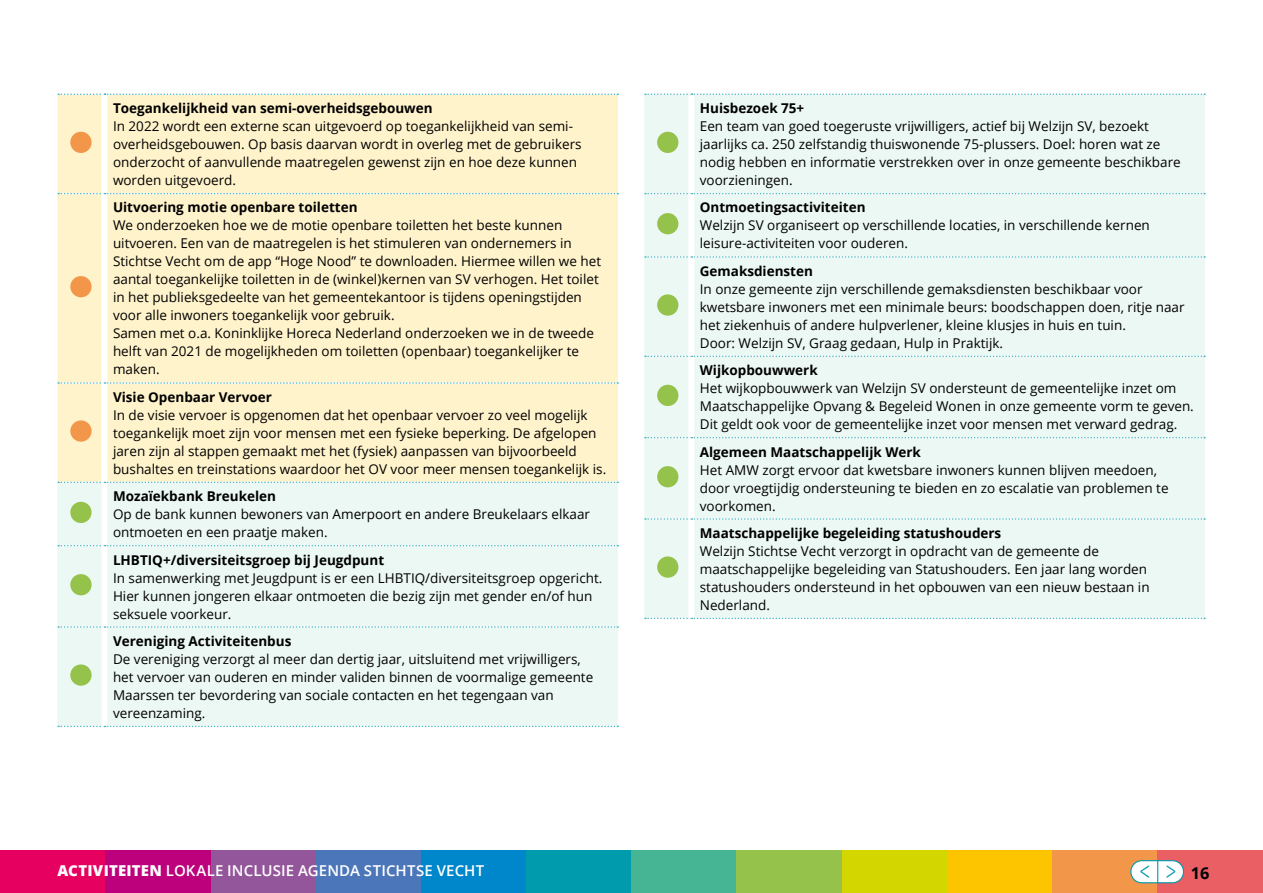
<style>
.page{position:relative;width:1263px;height:893px;background:#fff}
.page>*{position:absolute;margin:0;border:0;box-sizing:border-box;transform-origin:0 0}
.t1{font:300 24.9px "Aktiv Grotesk Ex";color:#009bac;scale:.67 1}
.t2{font:700 16.35px "Open Sans";color:#000}
.t3{font:600 15px "Open Sans";letter-spacing:.005em;color:#fff}
.t4{font:13.5px/18px "Open Sans";color:#000}
.t5{font:700 13.5px "Open Sans";color:#000}
.s1{font-weight:800}
</style>
<div class="page">
<div style="left:947px;top:850px;width:105px;height:43px;background:#fdc400"></div>
<div style="left:1052px;top:850px;width:106px;height:43px;background:#f2974a"></div>
<div style="left:1158px;top:850px;width:105px;height:43px;background:#e95f63"></div>
<div style="left:0;top:850px;width:105px;height:43px;background:#e60060"></div>
<div style="left:210px;top:850px;width:106px;height:43px;background:#93569a"></div>
<div style="left:316px;top:850px;width:105px;height:43px;background:#4c76ba"></div>
<div style="left:421px;top:850px;width:105px;height:43px;background:#0086cb"></div>
<div style="left:526px;top:850px;width:105px;height:43px;background:#009bac"></div>
<div style="left:631px;top:850px;width:106px;height:43px;background:#46b594"></div>
<div style="left:737px;top:850px;width:105px;height:43px;background:#94c24a"></div>
<div style="left:842px;top:850px;width:105px;height:43px;background:#d4d600"></div>
<div style="left:1131px;top:861px;width:52px;height:22px;background:#fff;border-radius:11px"></div>
<div style="left:1130px;top:860px;width:54px;height:23px;border:1px solid #009bac;border-radius:11px"></div>
<svg style="left:1157px;top:860px;width:1px;height:23px"></svg>
<div style="left:105px;top:850px;width:105px;height:43px;background:#bd007b"></div>
<div style="left:57px;top:94px;width:561px;height:388px;background:#fff3cc"></div>
<div style="left:57px;top:482px;width:561px;height:244px;background:#ecf8f4"></div>
<svg style="left:58px;top:94px;width:560px;height:1px"></svg>
<svg style="left:58px;top:193px;width:560px;height:1px"></svg>
<svg style="left:58px;top:382px;width:560px;height:2px"></svg>
<svg style="left:58px;top:482px;width:560px;height:1px"></svg>
<svg style="left:58px;top:545px;width:560px;height:1px"></svg>
<svg style="left:58px;top:626px;width:560px;height:2px"></svg>
<svg style="left:58px;top:726px;width:560px;height:1px"></svg>
<div style="left:101px;top:95px;width:6px;height:98px;background:#fff"></div>
<div style="left:101px;top:194px;width:6px;height:188px;background:#fff"></div>
<div style="left:101px;top:384px;width:6px;height:98px;background:#fff"></div>
<div style="left:101px;top:483px;width:6px;height:62px;background:#fff"></div>
<div style="left:101px;top:546px;width:6px;height:80px;background:#fff"></div>
<div style="left:101px;top:628px;width:6px;height:98px;background:#fff"></div>
<div style="left:70px;top:132px;width:22px;height:21px;background:#f2974a;border-radius:50%"></div>
<div style="left:70px;top:276px;width:22px;height:21px;background:#f2974a;border-radius:50%"></div>
<div style="left:70px;top:420px;width:22px;height:22px;background:#f2974a;border-radius:50%"></div>
<div style="left:70px;top:502px;width:22px;height:21px;background:#94c24a;border-radius:50%"></div>
<div style="left:70px;top:574px;width:22px;height:21px;background:#94c24a;border-radius:50%"></div>
<div style="left:70px;top:664px;width:22px;height:22px;background:#94c24a;border-radius:50%"></div>
<div style="left:644px;top:94px;width:561px;height:524px;background:#ecf8f4"></div>
<svg style="left:645px;top:94px;width:560px;height:1px"></svg>
<svg style="left:645px;top:193px;width:560px;height:1px"></svg>
<svg style="left:645px;top:256px;width:560px;height:2px"></svg>
<svg style="left:645px;top:356px;width:560px;height:1px"></svg>
<svg style="left:645px;top:437px;width:560px;height:1px"></svg>
<svg style="left:645px;top:518px;width:560px;height:2px"></svg>
<svg style="left:644px;top:618px;width:561px;height:2px"></svg>
<div style="left:688px;top:95px;width:6px;height:98px;background:#fff"></div>
<div style="left:688px;top:194px;width:6px;height:62px;background:#fff"></div>
<div style="left:688px;top:258px;width:6px;height:98px;background:#fff"></div>
<div style="left:688px;top:357px;width:6px;height:80px;background:#fff"></div>
<div style="left:688px;top:438px;width:6px;height:80px;background:#fff"></div>
<div style="left:688px;top:520px;width:6px;height:98px;background:#fff"></div>
<div style="left:688px;top:619px;width:6px;height:27px;background:#fff"></div>
<div style="left:657px;top:132px;width:21px;height:21px;background:#94c24a;border-radius:50%"></div>
<div style="left:657px;top:213px;width:21px;height:21px;background:#94c24a;border-radius:50%"></div>
<div style="left:657px;top:294px;width:21px;height:22px;background:#94c24a;border-radius:50%"></div>
<div style="left:657px;top:385px;width:21px;height:21px;background:#94c24a;border-radius:50%"></div>
<div style="left:657px;top:466px;width:21px;height:21px;background:#94c24a;border-radius:50%"></div>
<div style="left:657px;top:556px;width:21px;height:22px;background:#94c24a;border-radius:50%"></div>
<p class="t5" style="left:113px;top:99px;width:321px">Toegankelijkheid van semi-overheidsgebouwen</p>
<p class="t4" style="left:113px;top:117px;width:470px">In 2022 wordt een externe scan uitgevoerd op toegankelijkheid van semi&shy;overheidsgebouwen. Op basis daarvan wordt in overleg met de gebruikers onderzocht of aanvullende maatregelen gewenst zijn en hoe deze kunnen worden uitgevoerd.</p>
<p class="t5" style="left:113px;top:198px;width:246px">Uitvoering motie openbare toiletten</p>
<p class="t4" style="left:113px;top:216px;width:490px">We onderzoeken hoe we de motie openbare toiletten het beste kunnen uitvoeren. Een van de maatregelen is het stimuleren van ondernemers in Stichtse Vecht om de app “Hoge Nood” te downloaden. Hiermee willen we het aantal toegankelijke toiletten in de (winkel)kernen van SV verhogen. Het toilet in het publieksgedeelte van het gemeentekantoor is tijdens openingstijden voor alle inwoners toegankelijk voor gebruik.<br>Samen met o.a. Koninklijke Horeca Nederland onderzoeken we in de tweede helft van 2021 de mogelijkheden om toiletten (openbaar) toegankelijker te maken.</p>
<p class="t5" style="left:113px;top:387px;width:160px">Visie Openbaar Vervoer</p>
<p class="t4" style="left:113px;top:406px;width:495px">In de visie vervoer is opgenomen dat het openbaar vervoer zo veel mogelijk toegankelijk moet zijn voor mensen met een fysieke beperking. De afgelopen jaren zijn al stappen gemaakt met het (fysiek) aanpassen van bijvoorbeeld bushaltes en treinstations waardoor het OV voor meer mensen toegankelijk is.</p>
<p class="t5" style="left:113px;top:487px;width:165px">Mozaïekbank Breukelen</p>
<p class="t4" style="left:113px;top:505px;width:478px">Op de bank kunnen bewoners van Amerpoort en andere Breukelaars elkaar ontmoeten en een praatje maken.</p>
<p class="t5" style="left:113px;top:550px;width:273px">LHBTIQ+/diversiteitsgroep bij Jeugdpunt</p>
<p class="t4" style="left:113px;top:568px;width:491px">In samenwerking met Jeugdpunt is er een LHBTIQ/diversiteitsgroep opgericht.<br>Hier kunnen jongeren elkaar ontmoeten die bezig zijn met gender en/of hun seksuele voorkeur.</p>
<p class="t5" style="left:113px;top:631px;width:180px">Vereniging Activiteitenbus</p>
<p class="t4" style="left:113px;top:650px;width:482px">De vereniging verzorgt al meer dan dertig jaar, uitsluitend met vrijwilligers, het vervoer van ouderen en minder validen binnen de voormalige gemeente Maarssen ter bevordering van sociale contacten en het tegengaan van vereenzaming.</p>
<p class="t3" style="left:57px;top:860px;width:428px"><span class="s1">ACTIVITEITEN</span> LOKALE INCLUSIE AGENDA STICHTSE VECHT</p>
<p class="t5" style="left:700px;top:99px;width:106px">Huisbezoek 75+</p>
<p class="t4" style="left:700px;top:117px;width:482px">Een team van goed toegeruste vrijwilligers, actief bij Welzijn SV, bezoekt jaarlijks ca. 250 zelfstandig thuiswonende 75-plussers. Doel: horen wat ze nodig hebben en informatie verstrekken over in onze gemeente beschikbare voorzieningen.</p>
<p class="t5" style="left:700px;top:198px;width:167px">Ontmoetingsactiviteiten</p>
<p class="t4" style="left:700px;top:216px;width:451px">Welzijn SV organiseert op verschillende locaties, in verschillende kernen leisure-activiteiten voor ouderen.</p>
<p class="t5" style="left:700px;top:261px;width:115px">Gemaksdiensten</p>
<p class="t4" style="left:700px;top:280px;width:486px">In onze gemeente zijn verschillende gemaksdiensten beschikbaar voor kwetsbare inwoners met een minimale beurs: boodschappen doen, ritje naar het ziekenhuis of andere hulpverlener, kleine klusjes in huis en tuin.<br>Door: Welzijn SV, Graag gedaan, Hulp in Praktijk.</p>
<p class="t5" style="left:700px;top:361px;width:119px">Wijkopbouwwerk</p>
<p class="t4" style="left:700px;top:379px;width:495px">Het wijkopbouwwerk van Welzijn SV ondersteunt de gemeentelijke inzet om<br>Maatschappelijke Opvang &amp; Begeleid Wonen in onze gemeente vorm te geven.<br>Dit geldt ook voor de gemeentelijke inzet voor mensen met verward gedrag.</p>
<p class="t5" style="left:700px;top:442px;width:223px">Algemeen Maatschappelijk Werk</p>
<p class="t4" style="left:700px;top:460px;width:470px">Het AMW zorgt ervoor dat kwetsbare inwoners kunnen blijven meedoen, door vroegtijdig ondersteuning te bieden en zo escalatie van problemen te voorkomen.</p>
<p class="t5" style="left:700px;top:523px;width:303px">Maatschappelijke begeleiding statushouders</p>
<p class="t4" style="left:700px;top:542px;width:451px">Welzijn Stichtse Vecht verzorgt in opdracht van de gemeente de maatschappelijke begeleiding van Statushouders. Een jaar lang worden statushouders ondersteund in het opbouwen van een nieuw bestaan in Nederland.</p>
<h1 class="t1" style="left:1139px;top:857px;width:19px">&lt;</h1>
<p class="t2" style="left:1191px;top:861px;width:20px">16</p>
</div>
